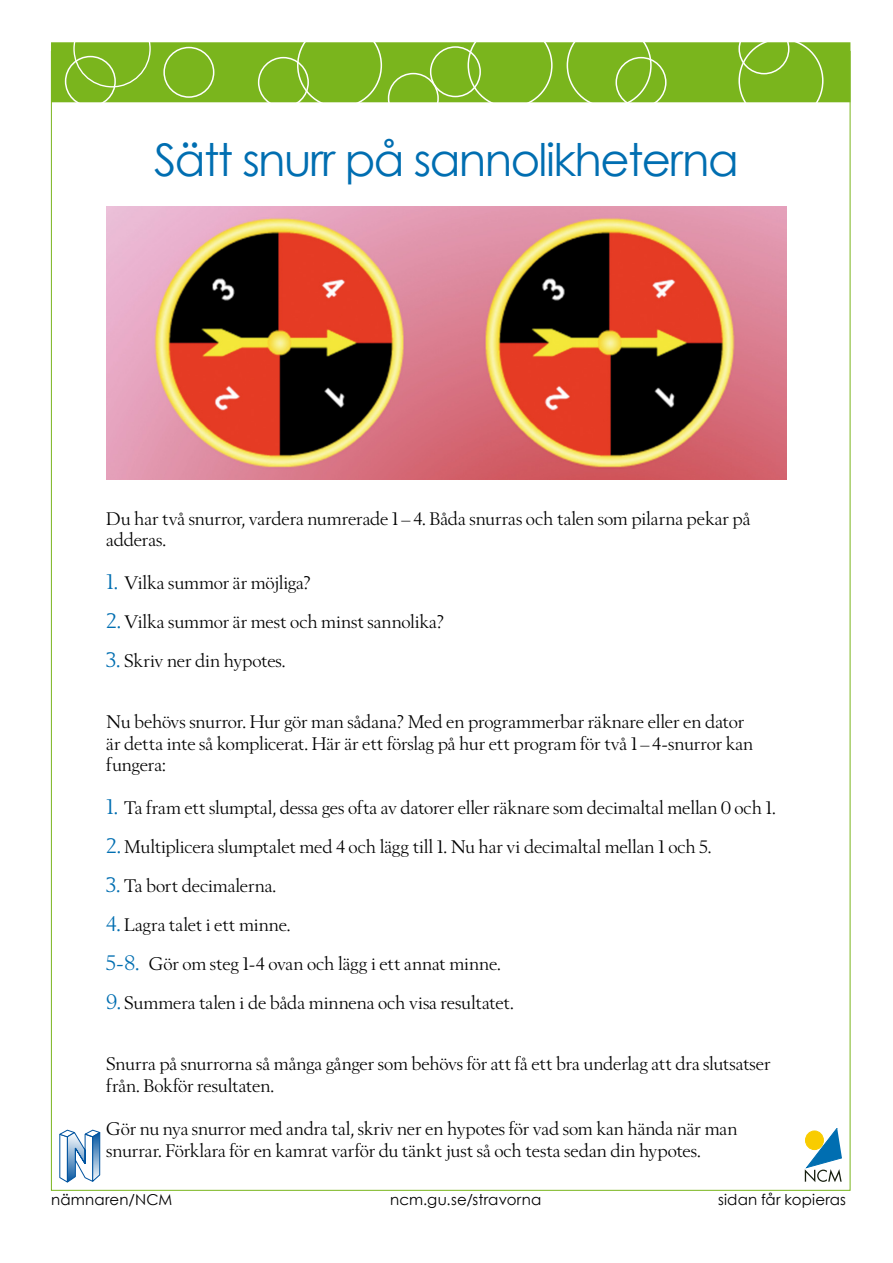
<style>
.page{position:relative;width:893px;height:1263px;background:#fff}
.page>*{position:absolute;margin:0;border:0;box-sizing:border-box;transform-origin:0 0}
.t1{font:45px "Century Gothic";letter-spacing:-.035em;color:#006eb1}
.t2{font:18px/21.6px "Berling Nova Display Pro";letter-spacing:-.005em;color:#000}
.t3{font:15px "Century Gothic";letter-spacing:.015em;color:#000}
.s1{font-size:21px;color:#006eb1}
</style>
<div class="page">
<svg style="left:60px;top:1130px;width:40px;height:52px"></svg>
<svg style="left:805px;top:1128px;width:37px;height:54px"></svg>
<div style="left:51px;top:42px;width:799px;height:60px;background:#7ab51d"></div>
<div style="left:73px;top:10px;width:78px;height:77px;border:1px solid #fff;border-radius:50%"></div>
<div style="left:65px;top:56px;width:51px;height:51px;border:2px solid #fff;border-radius:50%"></div>
<div style="left:258px;top:57px;width:51px;height:51px;border:2px solid #fff;border-radius:50%"></div>
<div style="left:297px;top:23px;width:85px;height:85px;border:2px solid #fff;border-radius:50%"></div>
<div style="left:388px;top:73px;width:51px;height:51px;border:2px solid #fff;border-radius:50%"></div>
<div style="left:430px;top:46px;width:51px;height:51px;border:2px solid #fff;border-radius:50%"></div>
<div style="left:468px;top:23px;width:85px;height:85px;border:2px solid #fff;border-radius:50%"></div>
<div style="left:567px;top:23px;width:85px;height:85px;border:2px solid #fff;border-radius:50%"></div>
<div style="left:615px;top:57px;width:51px;height:51px;border:2px solid #fff;border-radius:50%"></div>
<div style="left:163px;top:47px;width:51px;height:51px;border:2px solid #fff;border-radius:50%"></div>
<div style="left:738px;top:38px;width:85px;height:85px;border:2px solid #fff;border-radius:50%"></div>
<div style="left:738px;top:23px;width:51px;height:51px;border:2px solid #fff;border-radius:50%"></div>
<img style="left:106px;top:206px;width:681px;height:274px">
<h1 class="t1" style="left:154px;top:132px;width:586px">Sätt snurr på sannolikheterna</h1>
<p class="t2" style="left:106px;top:507px;width:646px">Du har två snurror, vardera numrerade 1–4. Båda snurras och talen som pilarna pekar på adderas.</p>
<p class="t2" style="left:106px;top:572px;width:206px"><span class="s1">1.</span> Vilka summor är möjliga?</p>
<p class="t2" style="left:106px;top:611px;width:339px"><span class="s1">2.</span> Vilka summor är mest och minst sannolika?</p>
<p class="t2" style="left:106px;top:650px;width:181px"><span class="s1">3.</span> Skriv ner din hypotes.</p>
<p class="t2" style="left:106px;top:711px;width:648px">Nu behövs snurror. Hur gör man sådana? Med en programmerbar räknare eller en dator är detta inte så komplicerat. Här är ett förslag på hur ett program för två 1–4-snurror kan fungera:</p>
<p class="t2" style="left:106px;top:797px;width:671px"><span class="s1">1.</span> Ta fram ett slumptal, dessa ges ofta av datorer eller räknare som decimaltal mellan 0 och 1.</p>
<p class="t2" style="left:106px;top:836px;width:607px"><span class="s1">2.</span> Multiplicera slumptalet med 4 och lägg till 1. Nu har vi decimaltal mellan 1 och 5.</p>
<p class="t2" style="left:106px;top:875px;width:172px"><span class="s1">3.</span> Ta bort decimalerna.</p>
<p class="t2" style="left:106px;top:905px;width:396px;line-height:39px"><span class="s1">4.</span> Lagra talet i ett minne.<br><span class="s1">5-8.</span> Gör om steg 1-4 ovan och lägg i ett annat minne.</p>
<p class="t2" style="left:106px;top:992px;width:409px"><span class="s1">9.</span> Summera talen i de båda minnena och visa resultatet.</p>
<p class="t2" style="left:106px;top:1053px;width:666px">Snurra på snurrorna så många gånger som behövs för att få ett bra underlag att dra slutsatser från. Bokför resultaten.</p>
<p class="t2" style="left:106px;top:1118px;width:633px">Gör nu nya snurror med andra tal, skriv ner en hypotes för vad som kan hända när man snurrar. Förklara för en kamrat varför du tänkt just så och testa sedan din hypotes.</p>
<p class="t3" style="left:51px;top:1190px;width:123px">nämnaren/NCM</p>
<p class="t3" style="left:390px;top:1190px;width:153px">ncm.gu.se/stravorna</p>
<p class="t3" style="left:718px;top:1190px;width:130px">sidan får kopieras</p>
</div>
